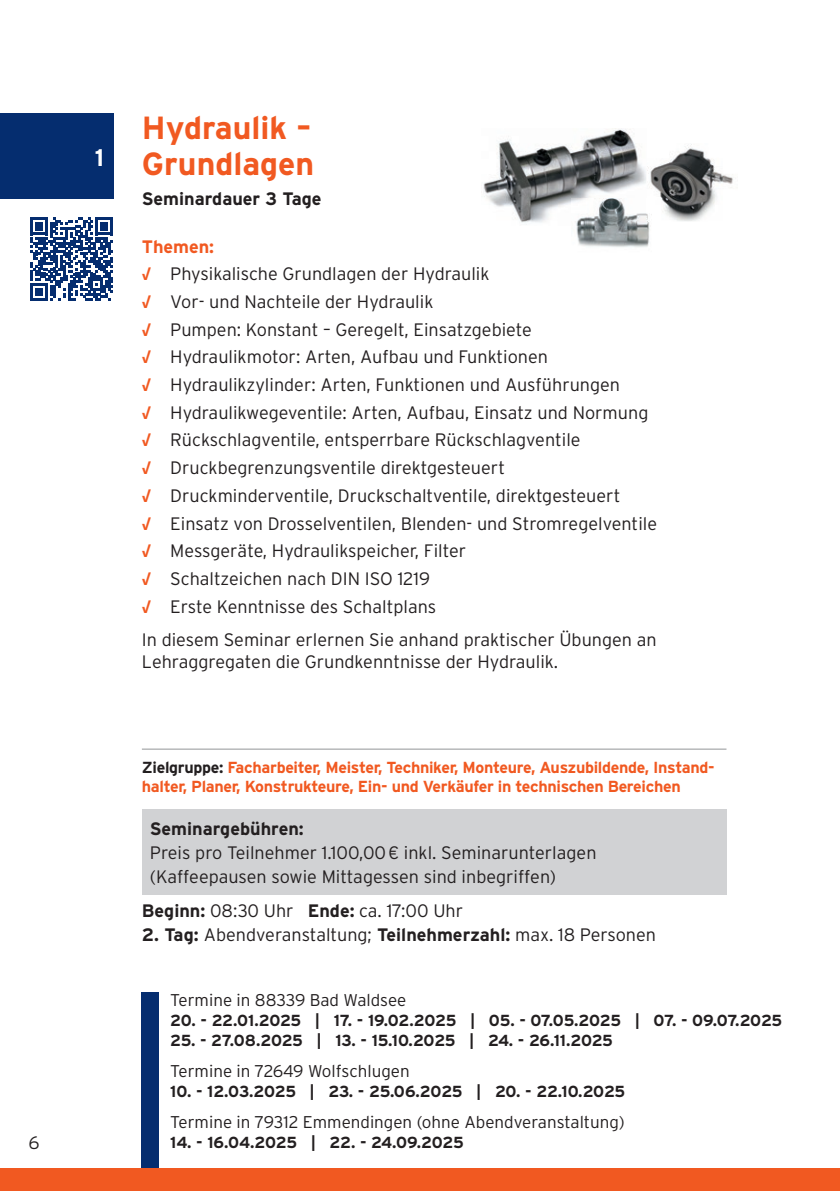
<style>
.page{position:relative;width:840px;height:1191px;background:#fff}
.page>*{position:absolute;margin:0;border:0;box-sizing:border-box;transform-origin:0 0}
.t1{font:700 32px/36px "Interstate";color:#f15921}
.t2{font:700 24px "Interstate";color:#fff}
.t3{font:300 18px/27.6px "Interstate";color:#231f20}
.t4{font:700 18px "Interstate";color:#231f20}
.t5{font:300 17px "Interstate";color:#231f20}
.t6{font:700 16px "Interstate";letter-spacing:-.02em;color:#231f20}
.t7{font:700 16px/19.2px "Interstate";letter-spacing:-.02em;color:#f15921}
.s1{font-weight:700;color:#f15921}
.s2{font-family:"Interstate Condensed";font-weight:700;color:#f15921}
.s3{color:#231f20}
.s4{font-weight:700}
</style>
<div class="page">
<div style="left:0;top:1168px;width:839px;height:23px;background:#f15921"></div>
<div style="left:0;top:113px;width:113px;height:85px;background:#052d6f"></div>
<div style="left:142px;top:992px;width:17px;height:176px;background:#052d6f"></div>
<svg style="left:142px;top:749px;width:584px;height:146px"></svg>
<div style="left:142px;top:809px;width:584px;height:85px;background:#d1d2d4"></div>
<hr style="left:142px;top:748px;width:584px;height:1px;background:#939598">
<img style="left:483px;top:128px;width:163px;height:97px">
<img style="left:647px;top:144px;width:86px;height:77px">
<img style="left:576px;top:221px;width:74px;height:26px">
<img style="left:570px;top:198px;width:76px;height:27px">
<img style="left:646px;top:198px;width:5px;height:23px">
<svg style="left:31px;top:218px;width:82px;height:82px"></svg>
<p class="t3" style="left:28px;top:1128px;width:13px">6</p>
<h2 class="t2" style="left:95px;top:144px;width:11px">1</h2>
<h1 class="t1" style="left:142px;top:110px;width:174px">Hydraulik –<br>Grundlagen</h1>
<p class="t4" style="left:142px;top:188px;width:181px">Seminardauer 3 Tage</p>
<p class="t3" style="left:142px;top:232px;width:516px"><span class="s1">Themen:<br></span><span class="s2">√</span> Physikalische Grundlagen der Hydraulik<br><span class="s2">√</span> Vor- und Nachteile der Hydraulik<br><span class="s2">√</span> Pumpen: Konstant – Geregelt, Einsatzgebiete<br><span class="s2">√</span> Hydraulikmotor: Arten, Aufbau und Funktionen<br><span class="s2">√</span> Hydraulikzylinder: Arten, Funktionen und Ausführungen<br><span class="s2">√</span> Hydraulikwegeventile: Arten, Aufbau, Einsatz und Normung <span class="s2">√</span> Rückschlagventile, entsperrbare Rückschlagventile<br><span class="s2">√</span> Druckbegrenzungsventile direktgesteuert<br><span class="s2">√</span> Druckminderventile, Druckschaltventile, direktgesteuert<br><span class="s2">√</span> Einsatz von Drosselventilen, Blenden- und Stromregelventile <span class="s2">√</span> Messgeräte, Hydraulikspeicher, Filter<br><span class="s2">√</span> Schaltzeichen nach DIN ISO 1219<br><span class="s2">√</span> Erste Kenntnisse des Schaltplans</p>
<p class="t3" style="left:142px;top:628px;width:516px;line-height:22px">In diesem Seminar erlernen Sie anhand praktischer Übungen an<br>Lehr aggregaten die Grundkenntnisse der Hydraulik.</p>
<p class="t7" style="left:142px;top:758px;width:574px"><span class="s3">Zielgruppe:</span> Facharbeiter, Meister, Techniker, Monteure, Auszubildende, Instand&shy;halter, Planer, Konstrukteure, Ein- und Verkäufer in technischen Bereichen</p>
<p class="t4" style="left:150px;top:819px;width:155px">Seminargebühren:</p>
<p class="t3" style="left:150px;top:840px;width:448px;line-height:24px">Preis pro Teilnehmer 1.100,00 € inkl. Seminarunterlagen (Kaffeepausen sowie Mittagessen sind inbegriffen)</p>
<p class="t3" style="left:142px;top:896px;width:322px"><span class="s4">Beginn:</span> 08:30 Uhr <span class="s4">Ende:</span> ca. 17:00 Uhr</p>
<p class="t3" style="left:142px;top:920px;width:515px"><span class="s4">2. Tag:</span> Abendveranstaltung; <span class="s4">Teilnehmerzahl:</span> max. 18 Personen</p>
<p class="t5" style="left:170px;top:990px;width:237px">Termine in 88339 Bad Waldsee</p>
<p class="t6" style="left:170px;top:1011px;width:613px">20. - 22.01.2025 | 17. - 19.02.2025 | 05. - 07.05.2025 | 07. - 09.07.2025</p>
<p class="t6" style="left:170px;top:1031px;width:444px">25. - 27.08.2025 | 13. - 15.10.2025 | 24. - 26.11.2025</p>
<p class="t5" style="left:170px;top:1061px;width:241px">Termine in 72649 Wolfschlugen</p>
<p class="t6" style="left:170px;top:1082px;width:456px">10. - 12.03.2025 | 23. - 25.06.2025 | 20. - 22.10.2025</p>
<p class="t5" style="left:170px;top:1112px;width:456px">Termine in 79312 Emmendingen (ohne Abendveranstaltung)</p>
<p class="t6" style="left:170px;top:1133px;width:295px">14. - 16.04.2025 | 22. - 24.09.2025</p>
</div>
